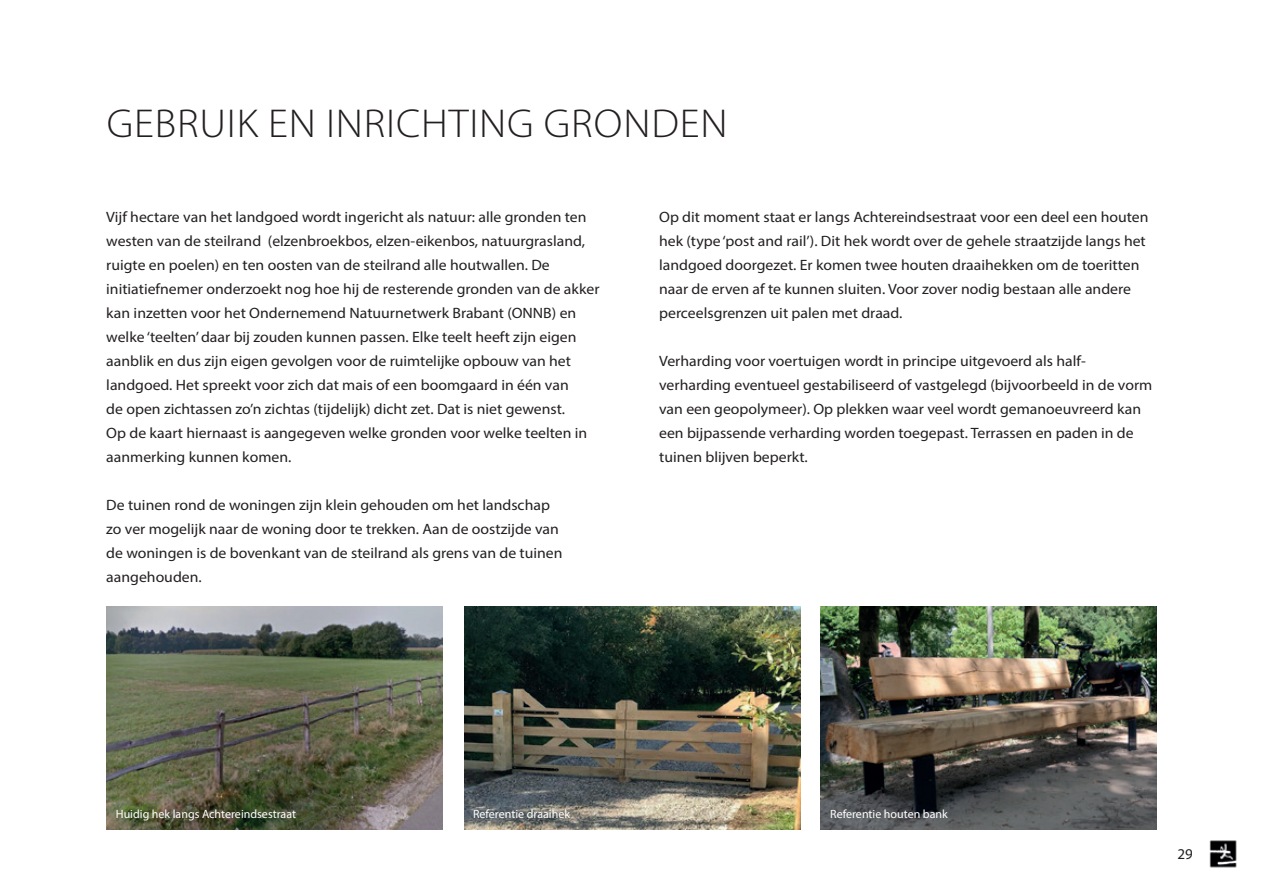
<style>
.page{position:relative;width:1263px;height:893px;background:#fff}
.page>*{position:absolute;margin:0;border:0;box-sizing:border-box;transform-origin:0 0}
.t1{font:300 40.5px "Myriad Pro";letter-spacing:.02em;color:#231f20;scale:1.05 1}
.t2{font:15px/24px "Myriad Pro";color:#231f20;scale:1.05 1}
.t3{font:15px "Myriad Pro";color:#231f20}
.t4{font:12px "Myriad Pro";color:#fff}
</style>
<div class="page">
<img style="left:1209px;top:840px;width:28px;height:28px">
<img style="left:106px;top:606px;width:336px;height:223px">
<img style="left:821px;top:606px;width:336px;height:223px">
<img style="left:465px;top:606px;width:335px;height:223px">
<h1 class="t1" style="left:107px;top:99px;width:593px">GEBRUIK EN INRICHTING GRONDEN</h1>
<p class="t2" style="left:106px;top:205px;width:471px">Vijf hectare van het landgoed wordt ingericht als natuur: alle gronden ten westen van de steilrand (elzenbroekbos, elzen-eikenbos, natuurgrasland, ruigte en poelen) en ten oosten van de steilrand alle houtwallen. De initiatiefnemer onderzoekt nog hoe hij de resterende gronden van de akker kan inzetten voor het Ondernemend Natuurnetwerk Brabant (ONNB) en welke ‘teelten’ daar bij zouden kunnen passen. Elke teelt heeft zijn eigen aanblik en dus zijn eigen gevolgen voor de ruimtelijke opbouw van het landgoed. Het spreekt voor zich dat mais of een boomgaard in één van<br>de open zichtassen zo’n zichtas (tijdelijk) dicht zet. Dat is niet gewenst.<br>Op de kaart hiernaast is aangegeven welke gronden voor welke teelten in aanmerking kunnen komen.</p>
<p class="t2" style="left:106px;top:493px;width:436px">De tuinen rond de woningen zijn klein gehouden om het landschap zo ver mogelijk naar de woning door te trekken. Aan de oostzijde van de woningen is de bovenkant van de steilrand als grens van de tuinen aangehouden.</p>
<p class="t2" style="left:659px;top:205px;width:468px">Op dit moment staat er langs Achtereindsestraat voor een deel een houten hek (type ‘post and rail’). Dit hek wordt over de gehele straatzijde langs het landgoed doorgezet. Er komen twee houten draaihekken om de toeritten naar de erven af te kunnen sluiten. Voor zover nodig bestaan alle andere perceelsgrenzen uit palen met draad.</p>
<p class="t2" style="left:659px;top:349px;width:471px">Verharding voor voertuigen wordt in principe uitgevoerd als half&shy;verharding eventueel gestabiliseerd of vastgelegd (bijvoorbeeld in de vorm van een geopolymeer). Op plekken waar veel wordt gemanoeuvreerd kan een bijpassende verharding worden toegepast. Terrassen en paden in de tuinen blijven beperkt.</p>
<p class="t4" style="left:116px;top:807px;width:182px">Huidig hek langs Achtereindsestraat</p>
<p class="t4" style="left:473px;top:807px;width:98px">Referentie draaihek</p>
<p class="t4" style="left:830px;top:807px;width:119px">Referentie houten bank</p>
<p class="t3" style="left:1177px;top:845px;width:17px">29</p>
</div>
